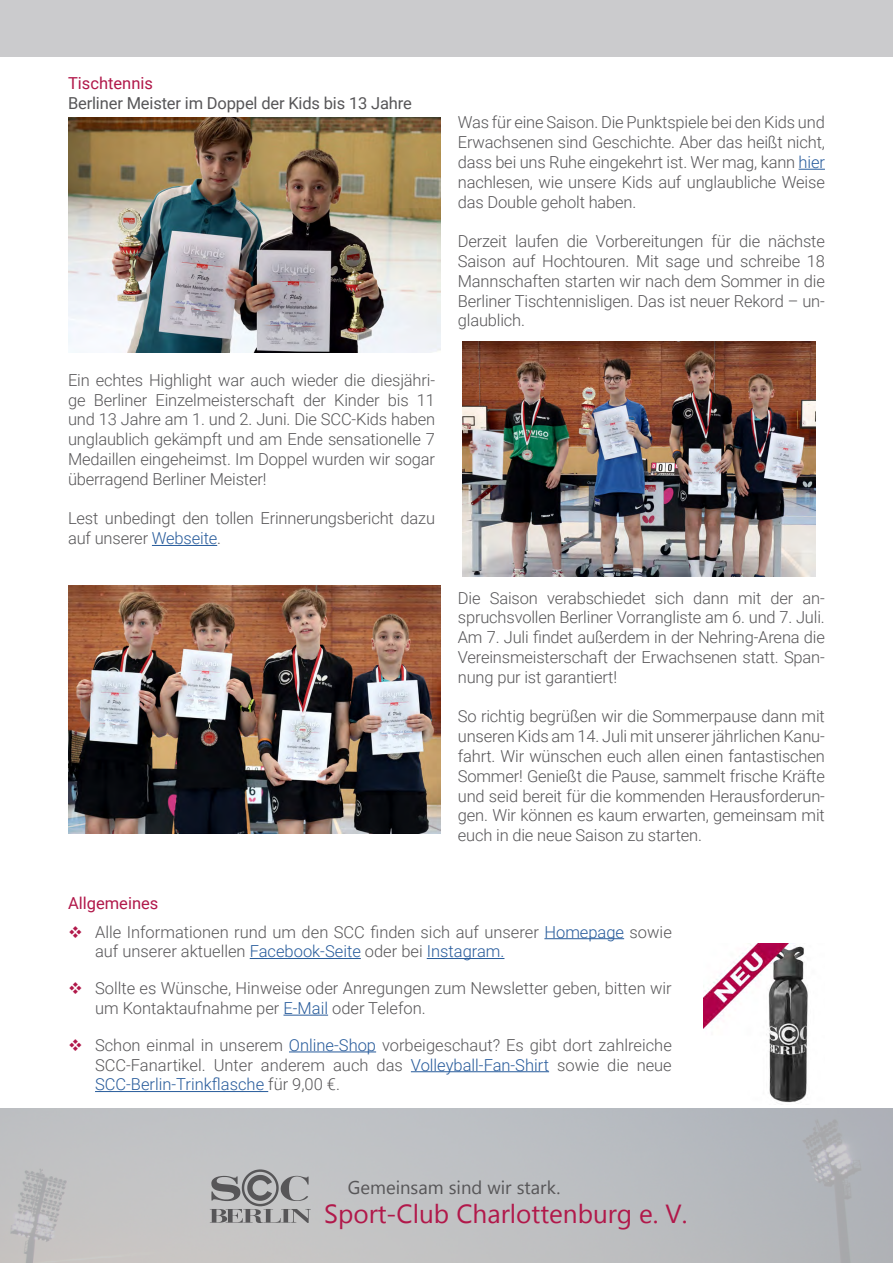
<style>
.page{position:relative;width:893px;height:1263px;background:#fff}
.page>*{position:absolute;margin:0;border:0;box-sizing:border-box;transform-origin:0 0}
.t1{font:26.1px "Segoe UI";color:#b1184a}
.t2{font:18.45px "Segoe UI";color:#575658}
.t3{font:300 16.5px/19.8px "Roboto";letter-spacing:-.01em;color:#575658;text-align:justify}
.t4{font:16.5px "Roboto";letter-spacing:-.01em;color:#575658}
.t5{font:16.5px "Roboto";color:#b1184a}
.s1{color:#275b9b}
.s2{font-weight:400;color:#b1184a}
</style>
<div class="page">
<div style="left:0;top:1108px;width:893px;height:155px;background:linear-gradient(to right,#c7c7c7,#b2b6bb)"></div>
<svg style="left:210px;top:1169px;width:101px;height:54px;background:#a1a1a3"></svg>
<div style="left:0;top:0;width:893px;height:57px;background:#cbcbcd"></div>
<svg style="left:799px;top:169px;width:26px;height:1px"></svg>
<hr style="left:152px;top:545px;width:65px;height:1px;background:#275b9b">
<hr style="left:544px;top:938px;width:80px;height:1px;background:#275b9b">
<hr style="left:250px;top:958px;width:111px;height:1px;background:#275b9b">
<hr style="left:427px;top:958px;width:77px;height:1px;background:#275b9b">
<hr style="left:283px;top:1015px;width:45px;height:1px;background:#275b9b">
<hr style="left:289px;top:1051px;width:87px;height:1px;background:#275b9b">
<hr style="left:411px;top:1071px;width:138px;height:1px;background:#275b9b">
<hr style="left:95px;top:1091px;width:173px;height:1px;background:#275b9b">
<img style="left:703px;top:943px;width:105px;height:162px">
<img style="left:68px;top:118px;width:373px;height:235px">
<img style="left:68px;top:585px;width:373px;height:249px">
<img style="left:462px;top:342px;width:353px;height:235px">
<p class="t5" style="left:68px;top:71px;width:86px">Tischtennis</p>
<p class="t4" style="left:68px;top:91px;width:345px">Berliner Meister im Doppel der Kids bis 13 Jahre</p>
<p class="t3" style="left:68px;top:369px;width:369px">Ein echtes Highlight war auch wieder die diesjähri&shy;ge Berliner Einzelmeisterschaft der Kinder bis 11 und 13 Jahre am 1. und 2. Juni. Die SCC-Kids haben unglaublich gekämpft und am Ende sensationelle 7<br>Medaillen eingeheimst. Im Doppel wurden wir sogar überragend Berliner Meister!</p>
<p class="t3" style="left:68px;top:508px;width:369px">Lest unbedingt den tollen Erinnerungsbericht dazu auf unserer <span class="s1">Webseite</span>.</p>
<p class="t3" style="left:458px;top:112px;width:369px">Was für eine Saison. Die Punktspiele bei den Kids und Erwachsenen sind Geschichte. Aber das heißt nicht, dass bei uns Ruhe eingekehrt ist. Wer mag, kann <span class="s1">hier </span>nachlesen, wie unsere Kids auf unglaubliche Weise das Double geholt haben.</p>
<p class="t3" style="left:458px;top:231px;width:369px">Derzeit laufen die Vorbereitungen für die nächste Saison auf Hochtouren. Mit sage und schreibe 18<br>Mannschaften starten wir nach dem Sommer in die Berliner Tischtennisligen. Das ist neuer Rekord – un&shy;glaublich.</p>
<p class="t3" style="left:458px;top:587px;width:369px">Die Saison verabschiedet sich dann mit der an&shy;spruchsvollen Berliner Vorrangliste am 6. und 7. Juli.<br>Am 7. Juli findet außerdem in der Nehring-Arena die Vereinsmeisterschaft der Erwachsenen statt. Span&shy;nung pur ist garantiert!</p>
<p class="t3" style="left:458px;top:706px;width:369px">So richtig begrüßen wir die Sommerpause dann mit unseren Kids am 14. Juli mit unserer jährlichen Kanu&shy;fahrt. Wir wünschen euch allen einen fantastischen Sommer! Genießt die Pause, sammelt frische Kräfte und seid bereit für die kommenden Herausforderun&shy;gen. Wir können es kaum erwarten, gemeinsam mit euch in die neue Saison zu starten.</p>
<p class="t3" style="left:95px;top:888px;width:578px;line-height:28.3px;text-indent:-27px"><span class="s2">Allgemeines<br></span>Alle Informationen rund um den SCC finden sich auf unserer <span class="s1">Homepage</span> sowie</p>
<p class="t3" style="left:95px;top:941px;width:411px">auf unserer aktuellen <span class="s1">Facebook-Seite</span> oder bei <span class="s1">Instagram.</span></p>
<p class="t3" style="left:95px;top:978px;width:578px">Sollte es Wünsche, Hinweise oder Anregungen zum Newsletter geben, bitten wir um Kontaktaufnahme per <span class="s1">E-Mail</span> oder Telefon.</p>
<p class="t3" style="left:95px;top:1034px;width:578px">Schon einmal in unserem <span class="s1">Online-Shop</span> vorbeigeschaut? Es gibt dort zahlreiche SCC-Fanartikel. Unter anderem auch das <span class="s1">Volleyball-Fan-Shirt</span> sowie die neue <span class="s1">SCC-Berlin-Trinkflasche</span> für 9,00 €.</p>
<p class="t2" style="left:348px;top:1175px;width:214px">Gemeinsam sind wir stark.</p>
<h1 class="t1" style="left:324px;top:1195px;width:365px">Sport-Club Charlottenburg e. V.</h1>
</div>
